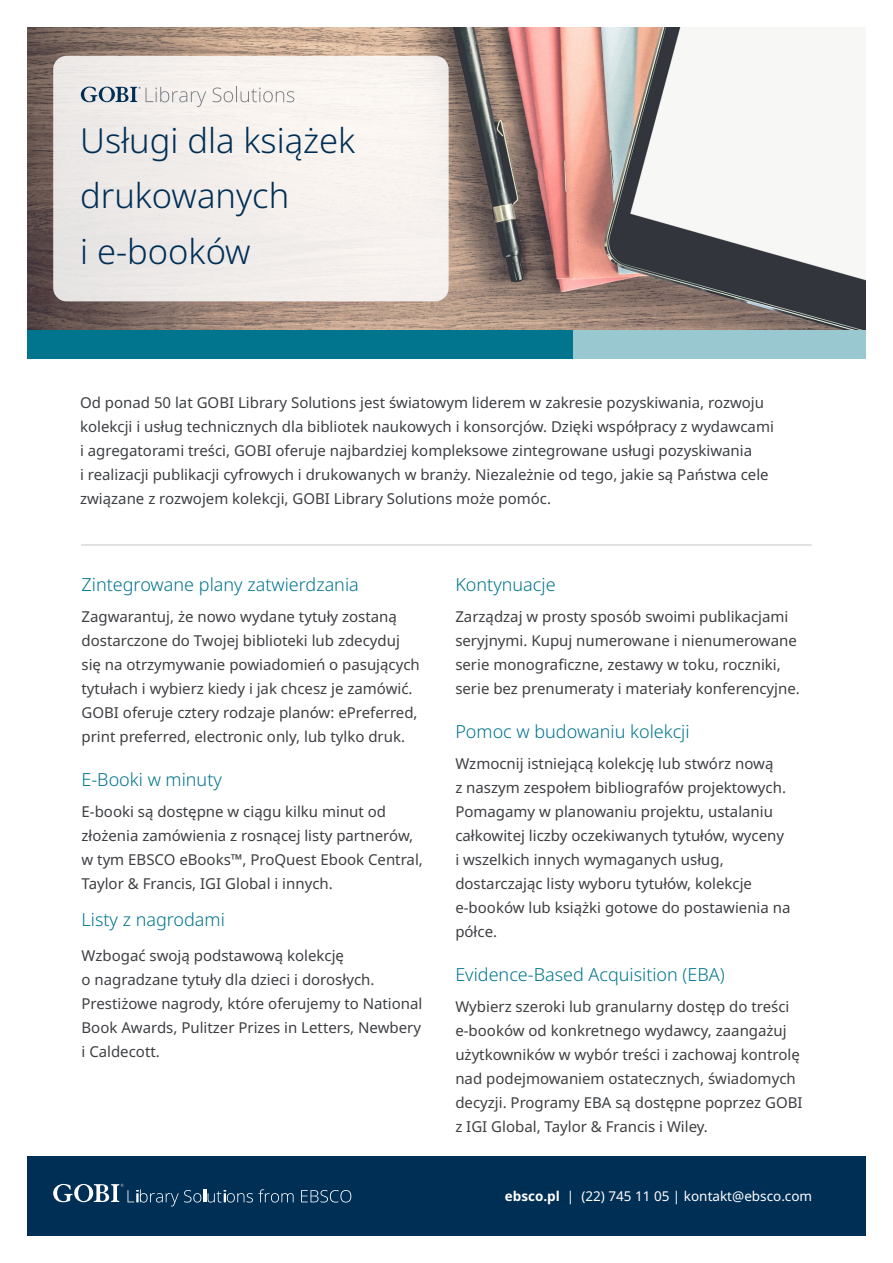
<style>
.page{position:relative;width:893px;height:1263px;background:#fff}
.page>*{position:absolute;margin:0;border:0;box-sizing:border-box;transform-origin:0 0}
.Sans_30{font:300 34.5px/55.5px "Noto Sans";color:#002f56}
.Sans_12{font:300 18px "Noto Sans";color:#00758d}
.Sans_10{font:300 18px "Noto Sans";color:#00758d}
.Sans_10-2{font:15px/24px "Noto Sans";color:#3d3f42}
.t1{font:13.5px "Noto Sans";color:#fff}
.s1{font-weight:700}
</style>
<div class="page">
<img style="left:27px;top:27px;width:839px;height:303px">
<div style="left:53px;top:56px;width:396px;height:245px;background:#f3efec;border-radius:14px"></div>
<div style="left:572px;top:330px;width:294px;height:29px;background:#99c8d1"></div>
<div style="left:27px;top:330px;width:545px;height:29px;background:#00758d"></div>
<svg style="left:213px;top:87px;width:81px;height:15px"></svg>
<svg style="left:81px;top:86px;width:125px;height:21px"></svg>
<hr style="left:82px;top:544px;width:729px;height:2px;background:#d7d8da">
<div style="left:28px;top:1156px;width:838px;height:80px;background:#002f56"></div>
<svg style="left:301px;top:1190px;width:50px;height:12px"></svg>
<svg style="left:53px;top:1184px;width:241px;height:22px"></svg>
<h1 class="Sans_30" style="left:80px;top:113px;width:277px">Usługi dla książek drukowanych<br>i e-booków</h1>
<p class="Sans_10-2" style="left:80px;top:391px;width:695px">Od ponad 50 lat GOBI Library Solutions jest światowym liderem w zakresie pozyskiwania, rozwoju kolekcji i usług technicznych dla bibliotek naukowych i konsorcjów. Dzięki współpracy z wydawcami i agregatorami treści, GOBI oferuje najbardziej kompleksowe zintegrowane usługi pozyskiwania<br>i realizacji publikacji cyfrowych i drukowanych w branży. Niezależnie od tego, jakie są Państwa cele związane z rozwojem kolekcji, GOBI Library Solutions może pomóc.</p>
<h3 class="Sans_12" style="left:82px;top:572px;width:279px">Zintegrowane plany zatwierdzania</h3>
<p class="Sans_10-2" style="left:82px;top:605px;width:340px">Zagwarantuj, że nowo wydane tytuły zostaną dostarczone do Twojej biblioteki lub zdecyduj się na otrzymywanie powiadomień o pasujących tytułach i wybierz kiedy i jak chcesz je zamówić.<br>GOBI oferuje cztery rodzaje planów: ePreferred, print preferred, electronic only, lub tylko druk.</p>
<h3 class="Sans_12" style="left:82px;top:767px;width:142px">E-Booki w minuty</h3>
<p class="Sans_10-2" style="left:82px;top:800px;width:343px">E-booki są dostępne w ciągu kilku minut od złożenia zamówienia z rosnącej listy partnerów, w tym EBSCO eBooks™, ProQuest Ebook Central, Taylor &amp; Francis, IGI Global i innych.</p>
<p class="Sans_10" style="left:82px;top:907px;width:145px">Listy z nagrodami</p>
<p class="Sans_10-2" style="left:82px;top:944px;width:342px">Wzbogać swoją podstawową kolekcję<br>o nagradzane tytuły dla dzieci i dorosłych.<br>Prestiżowe nagrody, które oferujemy to National Book Awards, Pulitzer Prizes in Letters, Newbery i Caldecott.</p>
<h3 class="Sans_12" style="left:455px;top:572px;width:102px">Kontynuacje</h3>
<p class="Sans_10-2" style="left:455px;top:605px;width:346px">Zarządzaj w prosty sposób swoimi publikacjami seryjnymi. Kupuj numerowane i nienumerowane serie monograficzne, zestawy w toku, roczniki, serie bez prenumeraty i materiały konferencyjne.</p>
<h3 class="Sans_12" style="left:455px;top:719px;width:236px">Pomoc w budowaniu kolekcji</h3>
<p class="Sans_10-2" style="left:455px;top:752px;width:337px">Wzmocnij istniejącą kolekcję lub stwórz nową<br>z naszym zespołem bibliografów projektowych.<br>Pomagamy w planowaniu projektu, ustalaniu całkowitej liczby oczekiwanych tytułów, wyceny i wszelkich innych wymaganych usług, dostarczając listy wyboru tytułów, kolekcje e-booków lub książki gotowe do postawienia na półce.</p>
<h3 class="Sans_12" style="left:455px;top:962px;width:271px">Evidence-Based Acquisition (EBA)</h3>
<p class="Sans_10-2" style="left:455px;top:995px;width:349px">Wybierz szeroki lub granularny dostęp do treści e-booków od konkretnego wydawcy, zaangażuj użytkowników w wybór treści i zachowaj kontrolę nad podejmowaniem ostatecznych, świadomych decyzji. Programy EBA są dostępne poprzez GOBI z IGI Global, Taylor &amp; Francis i Wiley.</p>
<p class="t1" style="left:505px;top:1186px;width:309px"><span class="s1">ebsco.pl</span> | (22) 745 11 05 | kontakt@ebsco.com</p>
</div>
